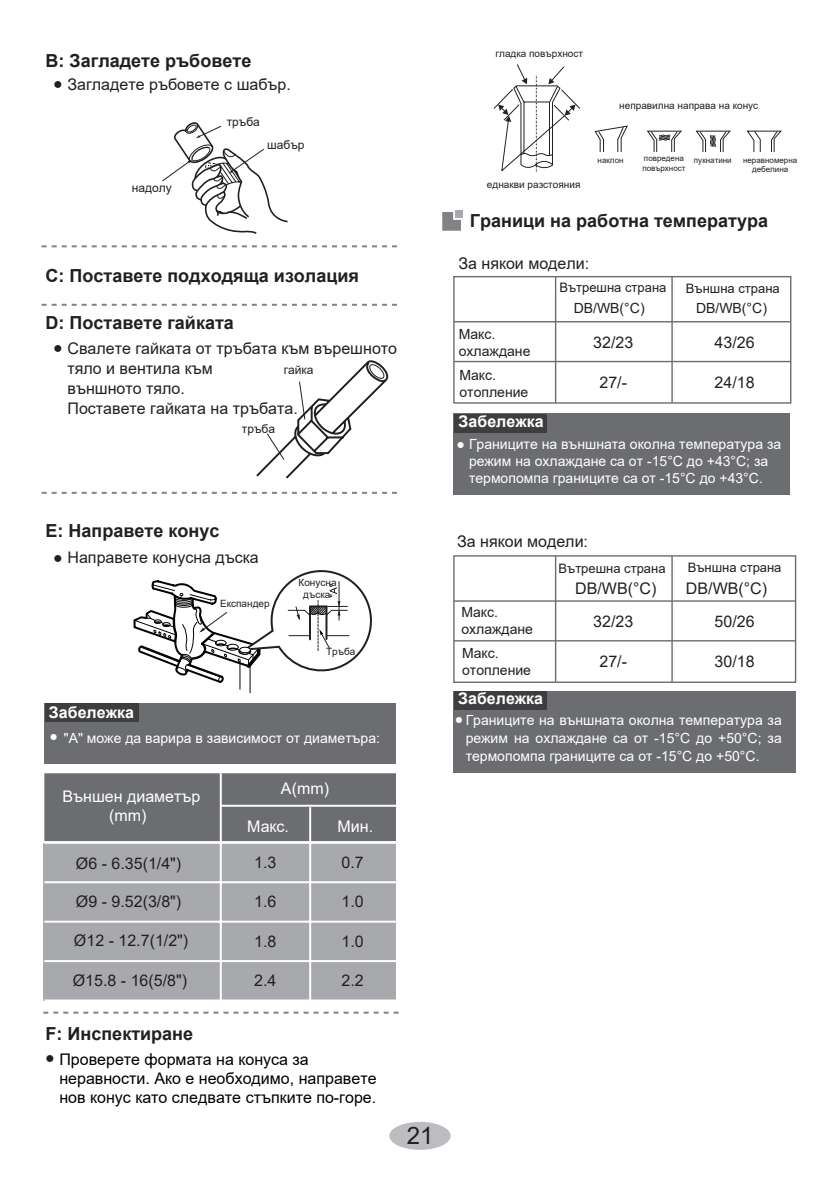
<style>
.page{position:relative;width:840px;height:1191px;background:#fff}
.page>*{position:absolute;margin:0;border:0;box-sizing:border-box;transform-origin:0 0}
.t1{font:24px "Arial";color:#231f20}
.t2{font:700 18px "Arial";color:#231f20}
.t3{font:16px/20px "Arial";color:#231f20}
.t4{font:16px/19.2px "Arial";color:#000}
.t5{font:16px/18.4px "Arial";color:#fff;text-align:center}
.t6{font:700 16px "Arial";color:#fff}
.t7{font:14.2px "Arial";color:#fff}
.t8{font:14px/16.8px "Arial";color:#fff}
.t9{font:14px/16.8px "Arial";color:#231f20}
.t10{font:13px "Arial";color:#231f20}
.t11{font:12px "Arial";color:#231f20}
.t12{font:10px/12px "Arial";color:#231f20;text-align:center}
.t13{font:8px/9.6px "Arial";color:#231f20;text-align:center}
.s1{font-style:inherit}
.s2{font-size:14.2px}
</style>
<div class="page">
<div style="left:389px;top:1121px;width:61px;height:28px;background:#bcbdc0;border-radius:50%"></div>
<div style="left:453px;top:413px;width:336px;height:81px;background:#6c6d70"></div>
<div style="left:453px;top:555px;width:342px;height:128px;border:1px solid #6c6d70"></div>
<div style="left:453px;top:691px;width:342px;height:81px;background:#6c6d70"></div>
<hr style="left:453px;top:600px;width:342px;height:2px;background:#6c6d70">
<hr style="left:453px;top:640px;width:342px;height:1px;background:#6c6d70">
<hr style="left:554px;top:556px;width:2px;height:126px;background:#6c6d70">
<hr style="left:671px;top:556px;width:1px;height:126px;background:#6c6d70">
<div style="left:45px;top:703px;width:351px;height:60px;background:#6c6d70"></div>
<div style="left:45px;top:703px;width:93px;height:18px;background:#3e3e3f"></div>
<svg style="left:42px;top:245px;width:355px;height:2px"></svg>
<svg style="left:43px;top:1011px;width:355px;height:2px"></svg>
<svg style="left:42px;top:304px;width:355px;height:2px"></svg>
<svg style="left:42px;top:492px;width:355px;height:2px"></svg>
<svg style="left:256px;top:360px;width:133px;height:119px"></svg>
<svg style="left:594px;top:125px;width:34px;height:27px"></svg>
<svg style="left:647px;top:130px;width:84px;height:22px"></svg>
<svg style="left:746px;top:130px;width:36px;height:22px"></svg>
<svg style="left:493px;top:64px;width:87px;height:109px"></svg>
<svg style="left:133px;top:570px;width:239px;height:123px"></svg>
<div style="left:44px;top:773px;width:352px;height:68px;background:#6c6d70"></div>
<div style="left:43px;top:843px;width:353px;height:157px;background:#a8a9ad"></div>
<hr style="left:220px;top:804px;width:176px;height:2px;background:#fff">
<hr style="left:220px;top:773px;width:2px;height:227px;background:#fff">
<hr style="left:309px;top:807px;width:2px;height:193px;background:#fff">
<hr style="left:44px;top:842px;width:352px;height:2px;background:#fff">
<hr style="left:44px;top:881px;width:352px;height:2px;background:#fff">
<hr style="left:44px;top:920px;width:352px;height:2px;background:#fff">
<hr style="left:44px;top:960px;width:352px;height:2px;background:#fff">
<hr style="left:44px;top:999px;width:352px;height:2px;background:#fff">
<svg style="left:162px;top:122px;width:126px;height:112px"></svg>
<svg style="left:442px;top:212px;width:18px;height:19px"></svg>
<div style="left:454px;top:210px;width:8px;height:8px;background:#a8a9ad"></div>
<div style="left:453px;top:276px;width:338px;height:128px;border:1px solid #6c6d70"></div>
<hr style="left:453px;top:321px;width:337px;height:1px;background:#6c6d70">
<hr style="left:453px;top:361px;width:337px;height:1px;background:#6c6d70">
<hr style="left:554px;top:277px;width:2px;height:125px;background:#6c6d70">
<hr style="left:671px;top:277px;width:1px;height:125px;background:#6c6d70">
<div style="left:454px;top:414px;width:92px;height:19px;background:#3e3e3f"></div>
<div style="left:453px;top:691px;width:93px;height:19px;background:#3e3e3f"></div>
<p class="t2" style="left:46px;top:48px;width:207px">B: Загладете ръбовете</p>
<p class="t3" style="left:53px;top:74px;width:239px">● Загладете ръбовете с шабър.</p>
<p class="t11" style="left:132px;top:180px;width:41px">надолу</p>
<p class="t11" style="left:226px;top:114px;width:35px">тръба</p>
<p class="t11" style="left:267px;top:137px;width:39px">шабър</p>
<p class="t2" style="left:46px;top:263px;width:315px">C: Поставете подходяща изолация</p>
<p class="t2" style="left:46px;top:310px;width:190px">D: Поставете гайката</p>
<p class="t3" style="left:53px;top:337px;width:11px">●</p>
<p class="t3" style="left:67px;top:339px;width:331px">Свалете гайката от тръбата към върешното тяло и вентила към</p>
<p class="t11" style="left:284px;top:361px;width:31px">гайка</p>
<p class="t3" style="left:67px;top:379px;width:232px">външното тяло.<br>Поставете гайката на тръбата.</p>
<p class="t11" style="left:242px;top:421px;width:35px">тръба</p>
<p class="t2" style="left:46px;top:518px;width:175px">E: Направете конус</p>
<p class="t3" style="left:53px;top:547px;width:207px">● Направете конусна дъска</p>
<p class="t12" style="left:220px;top:597px;width:51px">Експандер</p>
<p class="t12" style="left:298px;top:576px;width:39px">Конусна дъска</p>
<p class="t12" style="left:326px;top:645px;width:31px">Тръба</p>
<p class="t6" style="left:49px;top:701px;width:86px">Забележка</p>
<p class="t7" style="left:50px;top:726px;width:10px">●</p>
<p class="t8" style="left:64px;top:729px;width:317px">"A" може да варира в зависимост от диаметъра:</p>
<p class="t5" style="left:62px;top:787px;width:139px">Външен диаметър (mm)</p>
<p class="t5" style="left:281px;top:779px;width:49px">A(mm)</p>
<p class="t5" style="left:247px;top:817px;width:43px">Макс.</p>
<p class="t5" style="left:337px;top:817px;width:37px">Мин.</p>
<p class="t3" style="left:76px;top:853px;width:107px">Ø6 - 6.35(1/4")</p>
<p class="t3" style="left:254px;top:852px;width:24px">1.3</p>
<p class="t3" style="left:341px;top:852px;width:24px">0.7</p>
<p class="t3" style="left:76px;top:891px;width:107px">Ø9 - 9.52(3/8")</p>
<p class="t3" style="left:254px;top:891px;width:24px">1.6</p>
<p class="t3" style="left:341px;top:891px;width:24px">1.0</p>
<p class="t3" style="left:74px;top:930px;width:116px">Ø12 - 12.7(1/2")</p>
<p class="t3" style="left:254px;top:931px;width:24px">1.8</p>
<p class="t3" style="left:341px;top:931px;width:24px">1.0</p>
<p class="t3" style="left:73px;top:970px;width:116px">Ø15.8 - 16(5/8")</p>
<p class="t3" style="left:254px;top:970px;width:24px">2.4</p>
<p class="t3" style="left:341px;top:970px;width:24px">2.2</p>
<p class="t2" style="left:46px;top:1020px;width:149px">F: Инспектиране</p>
<p class="t4" style="left:59px;top:1049px;width:318px">Проверете формата на конуса за неравности. Ако е необходимо, направете нов конус като следвате стъпките по-горе.</p>
<p class="t3" style="left:45px;top:1047px;width:11px">●</p>
<h1 class="t1" style="left:406px;top:1119px;width:28px">21</h1>
<p class="t12" style="left:495px;top:48px;width:89px">гладка повърхност</p>
<p class="t12" style="left:619px;top:100px;width:140px">неправилна направа на конус</p>
<p class="t12" style="left:486px;top:179px;width:95px">еднакви разстояния</p>
<p class="t13" style="left:597px;top:156px;width:27px">наклон</p>
<p class="t13" style="left:642px;top:154px;width:45px;text-align:left">повредена повърхност</p>
<p class="t13" style="left:693px;top:155px;width:39px">пукнатини</p>
<p class="t13" style="left:742px;top:155px;width:56px">неравномерна дебелина</p>
<p class="t2" style="left:469px;top:208px;width:299px">Граници на работна температура</p>
<p class="t3" style="left:458px;top:253px;width:132px">За някои модели<span class="s1">:</span></p>
<p class="t9" style="left:458px;top:325px;width:73px">Макс. охлаждане</p>
<p class="t9" style="left:459px;top:366px;width:70px">Макс. отопление</p>
<p class="t6" style="left:458px;top:410px;width:86px">Забележка</p>
<p class="t10" style="left:559px;top:279px;width:108px">Вътрешна страна</p>
<p class="t10" style="left:685px;top:279px;width:95px">Външна страна</p>
<p class="t9" style="left:573px;top:299px;width:72px">DB/WB(°C)</p>
<p class="t9" style="left:695px;top:299px;width:72px">DB/WB(°C)</p>
<p class="t3" style="left:593px;top:332px;width:42px">32/23</p>
<p class="t3" style="left:714px;top:332px;width:42px">43/26</p>
<p class="t3" style="left:599px;top:372px;width:29px">27/-</p>
<p class="t3" style="left:714px;top:372px;width:42px">24/18</p>
<p class="t8" style="left:456px;top:436px;width:326px;text-align:center"><span class="s2">●</span> Границите на външната околна температура за режим на охлаждане са от -15°C до +43°C; за термопомпа границите са от -15°C до +43°C.</p>
<p class="t3" style="left:457px;top:531px;width:132px">За някои модели<span class="s1">:</span></p>
<p class="t10" style="left:558px;top:559px;width:108px">Вътрешна страна</p>
<p class="t10" style="left:687px;top:558px;width:95px">Външна страна</p>
<p class="t9" style="left:461px;top:604px;width:73px">Макс. охлаждане</p>
<p class="t9" style="left:462px;top:644px;width:70px">Макс. отопление</p>
<p class="t6" style="left:458px;top:687px;width:86px">Забележка</p>
<p class="t3" style="left:575px;top:578px;width:83px">DB/WB(°C)</p>
<p class="t3" style="left:685px;top:578px;width:83px">DB/WB(°C)</p>
<p class="t3" style="left:593px;top:611px;width:42px">32/23</p>
<p class="t3" style="left:714px;top:611px;width:42px">50/26</p>
<p class="t3" style="left:599px;top:651px;width:29px">27/-</p>
<p class="t3" style="left:714px;top:651px;width:42px">30/18</p>
<p class="t8" style="left:454px;top:711px;width:328px"><span class="s2">●</span> Границите на външната околна температура за</p>
<p class="t8" style="left:465px;top:729px;width:317px;line-height:18px">режим на охлаждане са от -15°C до +50°C; за термопомпа границите са от -15°C до +50°C.</p>
</div>
